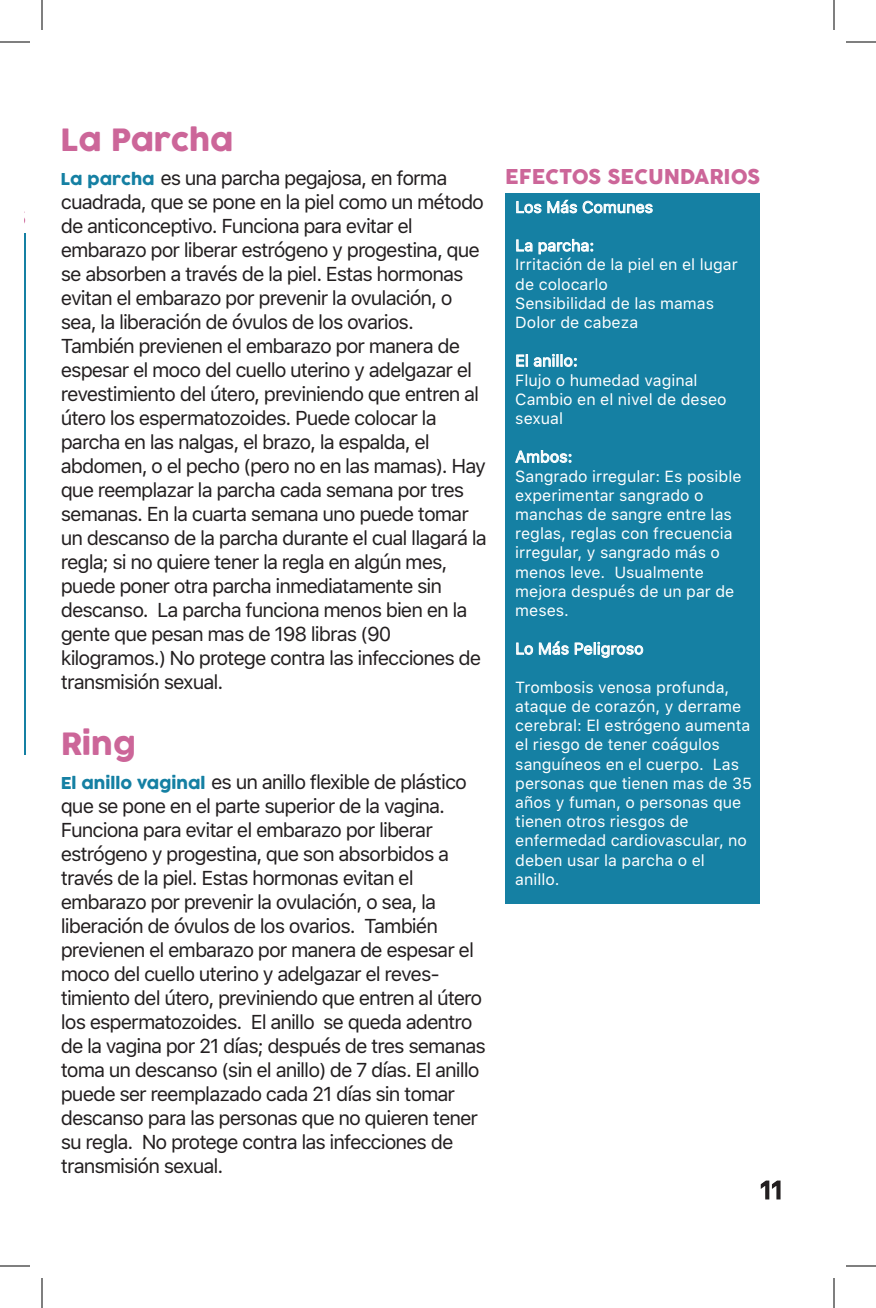
<style>
.page{position:relative;width:876px;height:1308px;background:#fff}
.page>*{position:absolute;margin:0;border:0;box-sizing:border-box;transform-origin:0 0}
.t1{font:30px "Cocogoose";color:#c69}
.t2{font:24px ".SFNS Text";color:#231f20}
.t3{font:20px/24px ".SFNS Text";letter-spacing:-.05em;color:#231f20}
.t4{font:20px "Cocogoose";color:#c69}
.t5{font:16px/19.2px ".SFNS Text";color:#fff}
.s1{font-family:"Cocogoose";font-size:16px;color:#1580a3}
</style>
<div class="page">
<div style="left:505px;top:193px;width:255px;height:711px;background:#1580a3"></div>
<svg style="left:516px;top:199px;width:137px;height:15px"></svg>
<svg style="left:516px;top:238px;width:77px;height:17px"></svg>
<svg style="left:516px;top:354px;width:61px;height:13px"></svg>
<svg style="left:515px;top:450px;width:57px;height:13px"></svg>
<svg style="left:516px;top:641px;width:128px;height:18px"></svg>
<hr style="left:24px;top:233px;width:2px;height:521px;background:#1580a3">
<svg style="left:760px;top:1180px;width:21px;height:20px"></svg>
<hr style="left:0;top:42px;width:30px;height:1px;background:#000">
<hr style="left:846px;top:42px;width:30px;height:1px;background:#000">
<hr style="left:0;top:1266px;width:30px;height:1px;background:#000">
<hr style="left:846px;top:1266px;width:30px;height:1px;background:#000">
<hr style="left:42px;top:0;width:1px;height:30px;background:#000">
<hr style="left:42px;top:1278px;width:1px;height:30px;background:#000">
<hr style="left:834px;top:0;width:1px;height:30px;background:#000">
<hr style="left:834px;top:1278px;width:1px;height:30px;background:#000">
<h1 class="t1" style="left:61px;top:120px;width:174px">La Parcha</h1>
<p class="t3" style="left:61px;top:166px;width:428px"><span class="s1">La parcha</span> es una parcha pegajosa, en forma cuadrada, que se pone en la piel como un método de anticonceptivo. Funciona para evitar el embarazo por liberar estrógeno y progestina, que se absorben a través de la piel. Estas hormonas evitan el embarazo por prevenir la ovulación, o sea, la liberación de óvulos de los ovarios.<br>También previenen el embarazo por manera de espesar el moco del cuello uterino y adelgazar el revestimiento del útero, previniendo que entren al útero los espermatozoides. Puede colocar la parcha en las nalgas, el brazo, la espalda, el abdomen, o el pecho (pero no en las mamas). Hay que reemplazar la parcha cada semana por tres semanas. En la cuarta semana uno puede tomar un descanso de la parcha durante el cual llagará la regla; si no quiere tener la regla en algún mes, puede poner otra parcha inmediatamente sin descanso. La parcha funciona menos bien en la gente que pesan mas de 198 libras (90 kilogramos.) No protege contra las infecciones de transmisión sexual.</p>
<h1 class="t1" style="left:61px;top:724px;width:77px">Ring</h1>
<p class="t3" style="left:61px;top:770px;width:427px"><span class="s1">El anillo vaginal</span> es un anillo flexible de plástico que se pone en el parte superior de la vagina.<br>Funciona para evitar el embarazo por liberar estrógeno y progestina, que son absorbidos a través de la piel. Estas hormonas evitan el embarazo por prevenir la ovulación, o sea, la liberación de óvulos de los ovarios. También previenen el embarazo por manera de espesar el moco del cuello uterino y adelgazar el reves&shy;timiento del útero, previniendo que entren al útero los espermatozoides. El anillo se queda adentro de la vagina por 21 días; después de tres semanas toma un descanso (sin el anillo) de 7 días. El anillo puede ser reemplazado cada 21 días sin tomar descanso para las personas que no quieren tener su regla. No protege contra las infecciones de transmisión sexual.</p>
<p class="t4" style="left:505px;top:162px;width:257px">EFECTOS SECUNDARIOS</p>
<p class="t5" style="left:515px;top:198px;width:139px">Los Más Comunes</p>
<p class="t5" style="left:515px;top:236px;width:224px">La parcha:<br>Irritación de la piel en el lugar de colocarlo<br>Sensibilidad de las mamas<br>Dolor de cabeza</p>
<p class="t5" style="left:515px;top:352px;width:213px">El anillo:<br>Flujo o humedad vaginal<br>Cambio en el nivel de deseo sexual</p>
<p class="t5" style="left:515px;top:448px;width:228px">Ambos:<br>Sangrado irregular: Es posible experimentar sangrado o manchas de sangre entre las reglas, reglas con frecuencia irregular, y sangrado más o menos leve. Usualmente mejora después de un par de meses.</p>
<p class="t5" style="left:515px;top:640px;width:130px">Lo Más Peligroso</p>
<p class="t5" style="left:515px;top:678px;width:238px">Trombosis venosa profunda, ataque de corazón, y derrame cerebral: El estrógeno aumenta el riesgo de tener coágulos sanguíneos en el cuerpo. Las personas que tienen mas de 35 años y fuman, o personas que tienen otros riesgos de enfermedad cardiovascular, no deben usar la parcha o el anillo.</p>
<p class="t2" style="left:760px;top:1173px;width:24px">11</p>
</div>
